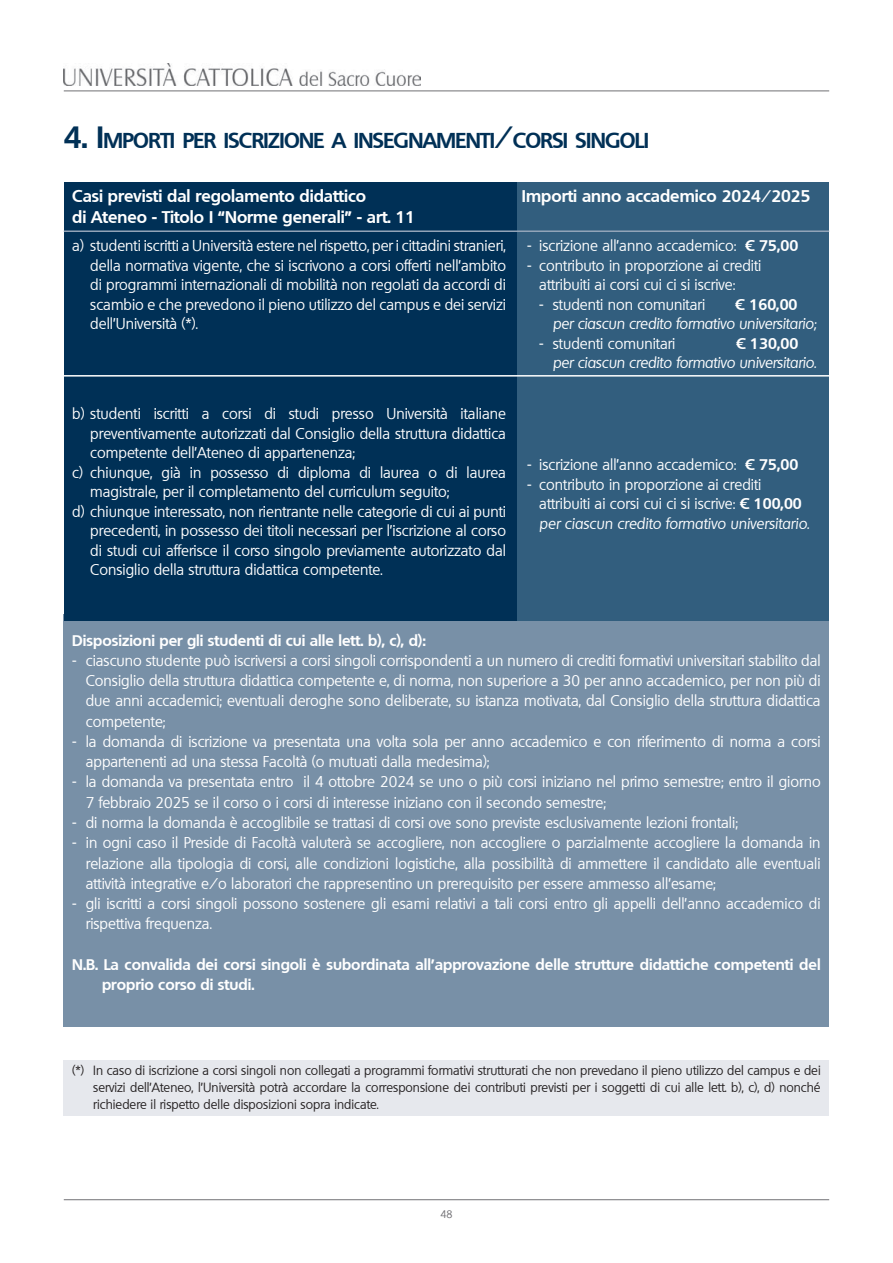
<style>
.page{position:relative;width:893px;height:1263px;background:#fff}
.page>*{position:absolute;margin:0;border:0;box-sizing:border-box;transform-origin:0 0}
.t1{font:700 21px "Quebec";letter-spacing:-.03em;color:#003056}
.t2{font:700 16.5px "Quebec";color:#fff}
.t3{font:15px/19.5px "Quebec";color:#fff;text-align:justify}
.t4{font:700 15px/20.2px "Quebec";color:#fff}
.t5{font:italic 15px "Quebec";letter-spacing:-.01em;color:#fff}
.t6{font:12.75px/17.2px "Quebec";color:#231f20;text-align:justify}
.t7{font:10.5px "Quebec";color:#717074}
.s1{font-size:30px}
.s2{font-weight:700}
</style>
<div class="page">
<div style="left:64px;top:614px;width:765px;height:413px;background:#7890a7"></div>
<div style="left:516px;top:183px;width:313px;height:438px;background:#325e7e"></div>
<div style="left:64px;top:183px;width:453px;height:438px;background:#003056"></div>
<hr style="left:64px;top:230px;width:765px;height:2px;background:#94a5b9">
<hr style="left:64px;top:375px;width:765px;height:2px;background:#fff">
<div style="left:64px;top:1060px;width:765px;height:55px;background:#e6e8ed"></div>
<hr style="left:64px;top:91px;width:765px;height:1px;background:#717074">
<img style="left:64px;top:64px;width:357px;height:21px">
<hr style="left:64px;top:1199px;width:765px;height:1px;background:#717074">
<p class="t1" style="left:64px;top:126px;width:584px"><span class="s1">4. I</span>MPORTI PER ISCRIZIONE A INSEGNAMENTI<span class="s1">/</span>CORSI SI NGOLI</p>
<p class="t2" style="left:72px;top:185px;width:295px">Casi previsti dal regolamento didattico</p>
<p class="t2" style="left:72px;top:206px;width:345px">di Ateneo - Titolo I “Norme generali” - art. 11</p>
<p class="t3" style="left:90px;top:236px;width:417px;text-indent:-18px">a) studenti iscritti a Università estere nel rispetto, per i cittadini stranieri, della normativa vigente, che si iscrivono a corsi offerti nell’ambito di programmi internazionali di mobilità non regolati da accordi di scambio e che prevedono il pieno utilizzo del campus e dei servizi dell’Università (*).</p>
<p class="t2" style="left:72px;top:267px;width:74px">STUDENTI</p>
<p class="t2" style="left:72px;top:288px;width:76px">IN CORSO</p>
<p class="t2" style="left:72px;top:313px;width:74px">STUDENTI</p>
<p class="t3" style="left:90px;top:404px;width:417px;text-indent:-18px">b) studenti iscritti a corsi di studi presso Università italiane preventivamente autorizzati dal Consiglio della struttura didattica competente dell’Ateneo di appartenenza;</p>
<p class="t3" style="left:90px;top:462px;width:417px;text-indent:-18px">c) chiunque, già in possesso di diploma di laurea o di laurea magistrale, per il completamento del curriculum seguito;</p>
<p class="t3" style="left:90px;top:501px;width:417px;text-indent:-18px">d) chiunque interessato, non rientrante nelle categorie di cui ai punti precedenti, in possesso dei titoli necessari per l’iscrizione al corso di studi cui afferisce il corso singolo previamente autorizzato dal Consiglio della struttura didattica competente.</p>
<p class="t2" style="left:522px;top:185px;width:290px">Importi anno accademico 2024/2025</p>
<p class="t3" style="left:527px;top:236px;width:272px">- iscrizione all’anno accademico: <span class="s2">€ 75,00</span></p>
<p class="t3" style="left:527px;top:256px;width:236px">- contributo in proporzione ai crediti</p>
<p class="t3" style="left:539px;top:275px;width:198px">attribuiti ai corsi cui ci si iscrive:</p>
<p class="t3" style="left:539px;top:295px;width:167px">- studenti non comunitari</p>
<p class="t4" style="left:736px;top:294px;width:63px">€ 160,00</p>
<p class="t5" style="left:553px;top:314px;width:265px">per ciascun credito formativo universitario;</p>
<p class="t3" style="left:539px;top:334px;width:138px">- studenti comunitari</p>
<p class="t4" style="left:736px;top:333px;width:63px">€ 130,00</p>
<p class="t5" style="left:553px;top:353px;width:265px">per ciascun credito formativo universitario.</p>
<p class="t3" style="left:527px;top:455px;width:272px">- iscrizione all’anno accademico: <span class="s2">€ 75,00</span></p>
<p class="t3" style="left:527px;top:475px;width:236px">- contributo in proporzione ai crediti</p>
<p class="t3" style="left:539px;top:494px;width:264px">attribuiti ai corsi cui ci si iscrive: <span class="s2">€ 100,00</span></p>
<p class="t5" style="left:539px;top:514px;width:271px">per ciascun credito formativo universitario.</p>
<p class="t4" style="left:72px;top:630px;width:355px">Disposizioni per gli studenti di cui alle lett. b), c), d):</p>
<p class="t3" style="left:86px;top:650px;width:736px;line-height:20.2px;text-indent:-14px">- ciascuno studente può iscriversi a corsi singoli corrispondenti a un numero di crediti formativi universitari stabilito dal Consiglio della struttura didattica competente e, di norma, non superiore a 30 per anno accademico, per non più di due anni accademici; eventuali deroghe sono deliberate, su istanza motivata, dal Consiglio della struttura didattica competente;</p>
<p class="t3" style="left:86px;top:731px;width:736px;line-height:20.2px;text-indent:-14px">- la domanda di iscrizione va presentata una volta sola per anno accademico e con riferimento di norma a corsi appartenenti ad una stessa Facoltà (o mutuati dalla medesima);</p>
<p class="t3" style="left:72px;top:772px;width:750px">- la domanda va presentata entro il 4 ottobre 2024 se uno o più corsi iniziano nel primo semestre; entro il giorno</p>
<p class="t3" style="left:86px;top:792px;width:522px">7 febbraio 2025 se il corso o i corsi di interesse iniziano con il secondo semestre;</p>
<p class="t3" style="left:72px;top:813px;width:667px">- di norma la domanda è accoglibile se trattasi di corsi ove sono previste esclusivamente lezioni frontali;</p>
<p class="t3" style="left:86px;top:833px;width:736px;line-height:20.2px;text-indent:-14px">- in ogni caso il Preside di Facoltà valuterà se accogliere, non accogliere o parzialmente accogliere la domanda in relazione alla tipologia di corsi, alle condizioni logistiche, alla possibilità di ammettere il candidato alle eventuali attività integrative e/o laboratori che rappresentino un prerequisito per essere ammesso all’esame;</p>
<p class="t3" style="left:86px;top:893px;width:736px;line-height:20.2px;text-indent:-14px">- gli iscritti a corsi singoli possono sostenere gli esami relativi a tali corsi entro gli appelli dell’anno accademico di rispettiva frequenza.</p>
<p class="t4" style="left:102px;top:954px;width:720px;text-indent:-30px">N.B. La convalida dei corsi singoli è subordinata all’approvazione delle strutture didattiche competenti del proprio corso di studi.</p>
<p class="t6" style="left:93px;top:1061px;width:729px;text-indent:-21px">(*) In caso di iscrizione a corsi singoli non collegati a programmi formativi strutturati che non prevedano il pieno utilizzo del campus e dei servizi dell’Ateneo, l’Università potrà accordare la corresponsione dei contributi previsti per i soggetti di cui alle lett. b), c), d) nonché richiedere il rispetto delle disposizioni sopra indicate.</p>
<p class="t7" style="left:440px;top:1208px;width:14px">48</p>
</div>
